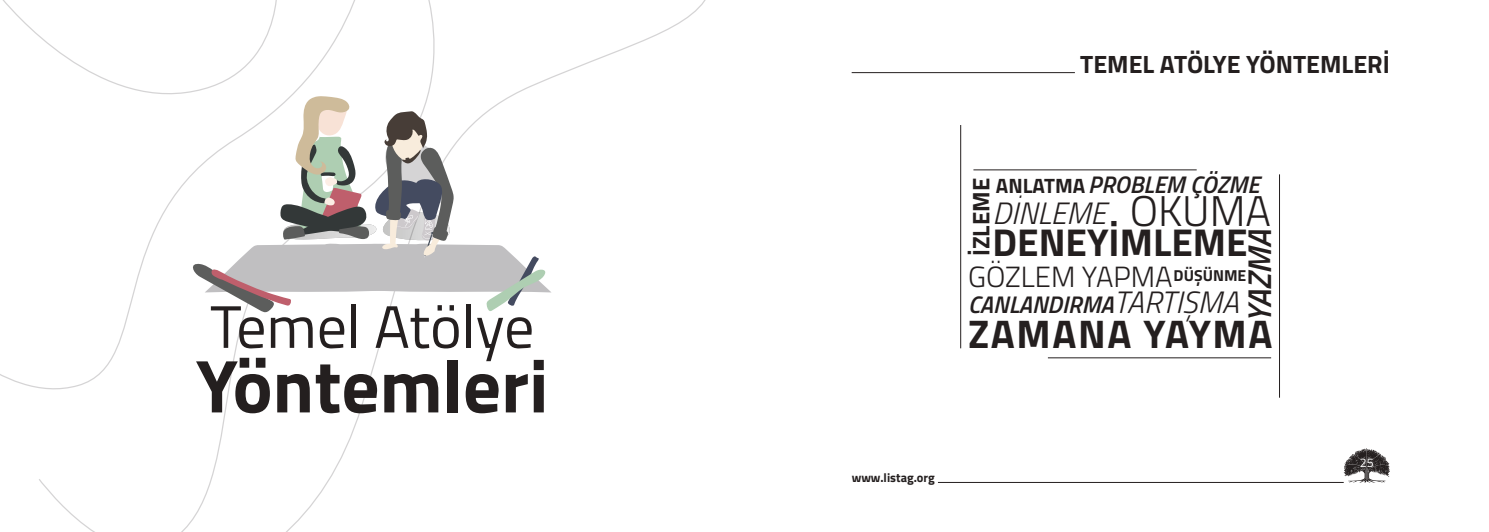
<style>
.page{position:relative;width:1489px;height:532px;background:#fff}
.page>*{position:absolute;margin:0;border:0;box-sizing:border-box;transform-origin:0 0}
.t1{font:700 75px "Titillium";color:#241f1f}
.t2{font:60px "Titillium";color:#241f1f}
.t3{font:700 40px "Titillium";letter-spacing:.04em;color:#241f1f}
.t4{font:700 38.75px "Titillium";color:#241f1f}
.t5{font:italic 600 32.88px "Titillium";color:#241f1f}
.t6{font:italic 300 30.88px "Titillium";color:#241f1f}
.t7{font:300 29.25px "Titillium";color:#241f1f}
.t8{font:700 25px "Titillium";color:#241f1f}
.t9{font:italic 600 24px "Titillium";color:#241f1f}
.t10{font:700 24px "Titillium";color:#241f1f}
.t11{font:700 20.75px "Titillium";color:#241f1f}
.t12{font:700 15.88px "Titillium";color:#241f1f}
.t13{font:700 12.5px "Titillium";color:#241f1f}
.t14{font:12.5px "Titillium";color:#fff}
.s1{font-style:normal;font-size:42.88px}
</style>
<div class="page">
<svg style="left:3px;top:0;width:548px;height:312px"></svg>
<hr style="left:937px;top:482px;width:406px;height:1px;background:#241f1f">
<svg style="left:1343px;top:448px;width:46px;height:34px"></svg>
<hr style="left:851px;top:72px;width:223px;height:1px;background:#241f1f">
<hr style="left:1279px;top:174px;width:1px;height:223px;background:#241f1f">
<hr style="left:960px;top:125px;width:1px;height:223px;background:#241f1f">
<hr style="left:973px;top:170px;width:223px;height:1px;background:#241f1f">
<hr style="left:1047px;top:357px;width:223px;height:1px;background:#241f1f">
<h2 class="t2" style="left:210px;top:283px;width:326px">Temel Atölye</h2>
<h1 class="t1" style="left:196px;top:328px;width:354px">Yöntemleri</h1>
<p class="t8" style="left:1080px;top:45px;width:311px">TEMEL ATÖLYE YÖNTEMLERİ</p>
<p class="t9" style="left:1088px;top:166px;width:173px">PROBLEM ÇÖZME</p>
<p class="t11" style="left:995px;top:170px;width:91px">ANLATMA</p>
<p class="t10" style="left:962px;top:256px;width:80px;rotate:-90deg">İZLEME</p>
<p class="t6" style="left:992px;top:190px;width:280px">DİNLEME <span class="s1">OKUMA</span></p>
<h3 class="t4" style="left:992px;top:213px;width:257px">DENEYİMLEME</h3>
<h3 class="t5" style="left:1234px;top:323px;width:95px;rotate:-90deg">YAZMA</h3>
<p class="t7" style="left:967px;top:255px;width:206px">GÖZLEM YAPMA</p>
<p class="t12" style="left:1173px;top:263px;width:74px">DÜȘÜNME</p>
<p class="t6" style="left:1113px;top:279px;width:127px">TARTIȘMA</p>
<p class="t9" style="left:967px;top:286px;width:147px">CANLANDIRMA</p>
<h3 class="t3" style="left:967px;top:303px;width:306px">ZAMANA YAYMA</h3>
<p class="t13" style="left:851px;top:468px;width:85px">www.listag.org</p>
<p class="t14" style="left:1359px;top:453px;width:15px">25</p>
</div>
